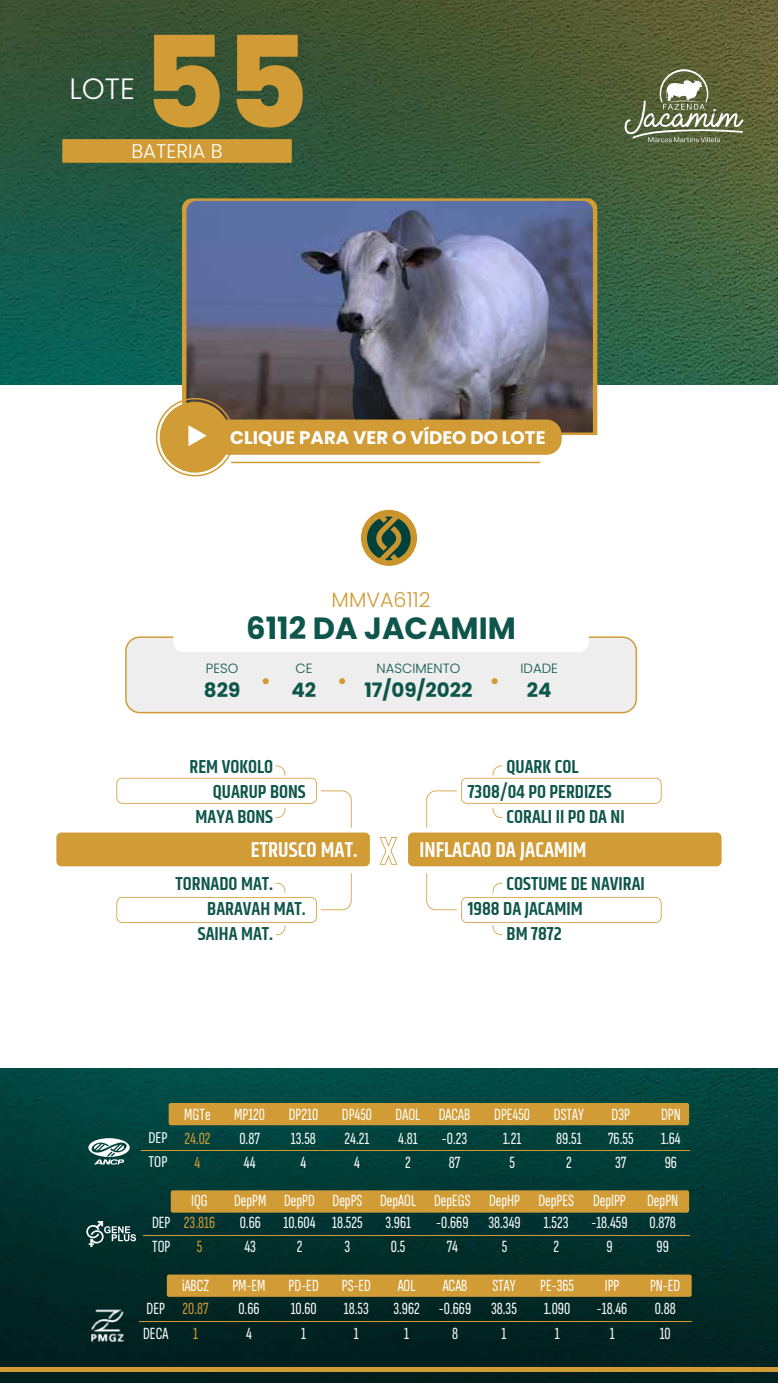
<style>
.page{position:relative;width:778px;height:1383px;background:#fff}
.page>*{position:absolute;margin:0;border:0;box-sizing:border-box;transform-origin:0 0}
.t1{font:800 126.75px "Poppins";color:#d19b35}
.t2{font:700 30.75px "Poppins";color:#0e564b}
.t3{font:300 29.25px "Poppins";color:#fff}
.t4{font:600 21.6px "Khand";color:#fff}
.t5{font:300 20.7px "Poppins";color:#d19b35}
.t6{font:700 19.8px "Poppins";color:#0e564b}
.t7{font:300 19.8px "Poppins";color:#fff}
.t8{font:600 18.9px "Khand";color:#0e564b}
.t9{font:700 18.3px "Poppins";color:#fff}
.t10{font:extra-condensed 17.1px/23.1px "Sofia Sans";color:#fff}
.t11{font:extra-condensed 17.1px "Sofia Sans";color:#d19b35}
.t12{font:extra-condensed 16.5px "Sofia Sans";color:#fff;scale:1.08 1}
.t13{font:300 13.35px "Poppins";color:#0e564b}
</style>
<div class="page">
<img style="left:0;top:1068px;width:778px;height:314px">
<img style="left:1px;top:0;width:777px;height:384px">
<svg style="left:624px;top:69px;width:119px;height:73px;background:#767e5b"></svg>
<div style="left:169px;top:1102px;width:520px;height:23px;background:#d19b35;border-radius:2px"></div>
<hr style="left:141px;top:1150px;width:548px;height:1px;background:#d19b35">
<svg style="left:88px;top:1138px;width:42px;height:26px"></svg>
<img style="left:90px;top:1307px;width:34px;height:34px">
<div style="left:167px;top:1274px;width:524px;height:22px;background:#d19b35;border-radius:2px"></div>
<hr style="left:139px;top:1321px;width:552px;height:1px;background:#d19b35">
<svg style="left:86px;top:1221px;width:50px;height:25px"></svg>
<div style="left:171px;top:1190px;width:518px;height:22px;background:#d19b35;border-radius:2px"></div>
<hr style="left:143px;top:1234px;width:546px;height:1px;background:#d19b35">
<div style="left:0;top:1367px;width:778px;height:5px;background:#d19b35"></div>
<div style="left:56px;top:832px;width:314px;height:34px;background:#d19b35;border-radius:5px"></div>
<svg style="left:116px;top:765px;width:235px;height:62px"></svg>
<svg style="left:116px;top:873px;width:235px;height:62px"></svg>
<div style="left:408px;top:832px;width:313px;height:34px;background:#d19b35;border-radius:5px"></div>
<svg style="left:426px;top:765px;width:235px;height:62px"></svg>
<svg style="left:426px;top:873px;width:235px;height:62px"></svg>
<svg style="left:379px;top:837px;width:18px;height:27px"></svg>
<div style="left:126px;top:637px;width:510px;height:75px;background:#eee;border-radius:14px"></div>
<div style="left:125px;top:636px;width:512px;height:77px;border:2px solid #d19b35;border-radius:14px"></div>
<div style="left:173px;top:636px;width:416px;height:16px;background:#fff"></div>
<svg style="left:263px;top:678px;width:6px;height:6px"></svg>
<svg style="left:339px;top:678px;width:6px;height:6px"></svg>
<svg style="left:491px;top:678px;width:6px;height:6px"></svg>
<svg style="left:182px;top:198px;width:415px;height:237px;background:#c49536"></svg>
<img style="left:186px;top:201px;width:407px;height:231px">
<svg style="left:155px;top:397px;width:406px;height:80px"></svg>
<div style="left:62px;top:139px;width:230px;height:24px;background:#d19b35"></div>
<div style="left:361px;top:510px;width:56px;height:56px;background:#ca952c;border-radius:50%"></div>
<svg style="left:367px;top:516px;width:43px;height:44px"></svg>
<h3 class="t3" style="left:69px;top:72px;width:67px">LOTE</h3>
<h1 class="t1" style="left:142px;top:10px;width:168px">55</h1>
<p class="t7" style="left:131px;top:139px;width:93px">BATERIA B</p>
<p class="t9" style="left:230px;top:426px;width:317px">CLIQUE PARA VER O VÍDEO DO LOTE</p>
<p class="t5" style="left:331px;top:588px;width:100px">MMVA6112</p>
<h2 class="t2" style="left:246px;top:610px;width:271px">6112 DA JACAMIM</h2>
<p class="t13" style="left:206px;top:661px;width:34px">PESO</p>
<p class="t13" style="left:295px;top:661px;width:19px">CE</p>
<p class="t13" style="left:376px;top:661px;width:85px">NASCIMENTO</p>
<p class="t13" style="left:520px;top:661px;width:39px">IDADE</p>
<p class="t6" style="left:204px;top:678px;width:38px">829</p>
<p class="t6" style="left:291px;top:678px;width:26px">42</p>
<p class="t6" style="left:364px;top:678px;width:110px">17/09/2022</p>
<p class="t6" style="left:527px;top:678px;width:26px">24</p>
<p class="t8" style="left:190px;top:753px;width:85px">REM VOKOLO</p>
<p class="t8" style="left:196px;top:804px;width:79px">MAYA BONS</p>
<p class="t8" style="left:213px;top:778px;width:94px">QUARUP BONS</p>
<p class="t8" style="left:506px;top:753px;width:73px">QUARK COL</p>
<p class="t8" style="left:506px;top:804px;width:120px">CORALI II PO DA NI</p>
<p class="t8" style="left:468px;top:778px;width:145px">7308/04 PO PERDIZES</p>
<p class="t4" style="left:251px;top:835px;width:108px">ETRUSCO MAT.</p>
<p class="t4" style="left:419px;top:835px;width:168px">INFLACAO DA JACAMIM</p>
<p class="t8" style="left:176px;top:871px;width:99px">TORNADO MAT.</p>
<p class="t8" style="left:198px;top:921px;width:77px">SAIHA MAT.</p>
<p class="t8" style="left:207px;top:896px;width:100px">BARAVAH MAT.</p>
<p class="t8" style="left:506px;top:871px;width:140px">COSTUME DE NAVIRAI</p>
<p class="t8" style="left:506px;top:921px;width:57px">BM 7872</p>
<p class="t8" style="left:468px;top:896px;width:116px">1988 DA JACAMIM</p>
<p class="t12" style="left:148px;top:1128px;width:19px">DEP</p>
<p class="t12" style="left:148px;top:1153px;width:19px">TOP</p>
<p class="t10" style="left:184px;top:1103px;width:28px">MGTe</p>
<p class="t11" style="left:184px;top:1129px;width:28px">24.02</p>
<p class="t11" style="left:194px;top:1153px;width:7px">4</p>
<p class="t10" style="left:234px;top:1103px;width:32px">MP120</p>
<p class="t10" style="left:244px;top:1150px;width:13px">44</p>
<p class="t10" style="left:300px;top:1150px;width:7px">4</p>
<p class="t10" style="left:289px;top:1103px;width:31px">DP210</p>
<p class="t10" style="left:239px;top:1126px;width:22px">0.87</p>
<p class="t10" style="left:291px;top:1126px;width:26px">13.58</p>
<p class="t10" style="left:342px;top:1103px;width:32px">DP450</p>
<p class="t10" style="left:395px;top:1103px;width:26px">DAOL</p>
<p class="t10" style="left:439px;top:1103px;width:33px">DACAB</p>
<p class="t10" style="left:494px;top:1103px;width:37px">DPE450</p>
<p class="t10" style="left:344px;top:1126px;width:26px">24.21</p>
<p class="t10" style="left:398px;top:1126px;width:21px">4.81</p>
<p class="t10" style="left:442px;top:1126px;width:27px">-0.23</p>
<p class="t10" style="left:503px;top:1126px;width:20px">1.21</p>
<p class="t10" style="left:354px;top:1150px;width:7px">4</p>
<p class="t10" style="left:405px;top:1150px;width:7px">2</p>
<p class="t10" style="left:449px;top:1150px;width:13px">87</p>
<p class="t10" style="left:509px;top:1150px;width:7px">5</p>
<p class="t10" style="left:554px;top:1103px;width:31px">DSTAY</p>
<p class="t10" style="left:611px;top:1103px;width:20px">D3P</p>
<p class="t10" style="left:556px;top:1126px;width:27px">89.51</p>
<p class="t10" style="left:608px;top:1126px;width:27px">76.55</p>
<p class="t10" style="left:566px;top:1150px;width:7px">2</p>
<p class="t10" style="left:615px;top:1150px;width:13px">37</p>
<p class="t10" style="left:661px;top:1103px;width:21px">DPN</p>
<p class="t10" style="left:661px;top:1126px;width:21px">1.64</p>
<p class="t10" style="left:664px;top:1150px;width:14px">96</p>
<p class="t10" style="left:152px;top:1210px;width:20px">DEP</p>
<p class="t10" style="left:152px;top:1234px;width:20px">TOP</p>
<p class="t10" style="left:191px;top:1189px;width:18px">IQG</p>
<p class="t11" style="left:184px;top:1213px;width:33px">23.816</p>
<p class="t11" style="left:197px;top:1237px;width:7px">5</p>
<p class="t10" style="left:234px;top:1189px;width:34px">DepPM</p>
<p class="t10" style="left:244px;top:1234px;width:13px">43</p>
<p class="t10" style="left:297px;top:1234px;width:7px">2</p>
<p class="t10" style="left:284px;top:1189px;width:32px">DepPD</p>
<p class="t10" style="left:240px;top:1211px;width:23px">0.66</p>
<p class="t10" style="left:283px;top:1211px;width:33px">10.604</p>
<p class="t10" style="left:332px;top:1189px;width:31px">DepPS</p>
<p class="t10" style="left:332px;top:1211px;width:32px">18.525</p>
<p class="t10" style="left:344px;top:1234px;width:7px">3</p>
<p class="t10" style="left:380px;top:1189px;width:38px">DepAOL</p>
<p class="t10" style="left:385px;top:1211px;width:27px">3.961</p>
<p class="t10" style="left:391px;top:1234px;width:16px">0.5</p>
<p class="t10" style="left:434px;top:1189px;width:38px">DepEGS</p>
<p class="t10" style="left:489px;top:1189px;width:33px">DepHP</p>
<p class="t10" style="left:436px;top:1211px;width:34px">-0.669</p>
<p class="t10" style="left:488px;top:1211px;width:34px">38.349</p>
<p class="t10" style="left:446px;top:1234px;width:13px">74</p>
<p class="t10" style="left:502px;top:1234px;width:7px">5</p>
<p class="t10" style="left:538px;top:1189px;width:37px">DepPES</p>
<p class="t10" style="left:593px;top:1189px;width:34px">DepIPP</p>
<p class="t10" style="left:544px;top:1211px;width:26px">1.523</p>
<p class="t10" style="left:591px;top:1211px;width:38px">-18.459</p>
<p class="t10" style="left:553px;top:1234px;width:7px">2</p>
<p class="t10" style="left:606px;top:1234px;width:8px">9</p>
<p class="t10" style="left:647px;top:1189px;width:33px">DepPN</p>
<p class="t10" style="left:649px;top:1211px;width:28px">0.878</p>
<p class="t10" style="left:656px;top:1234px;width:14px">99</p>
<p class="t10" style="left:146px;top:1296px;width:20px">DEP</p>
<p class="t10" style="left:182px;top:1274px;width:29px">iABCZ</p>
<p class="t11" style="left:182px;top:1299px;width:28px">20.87</p>
<p class="t10" style="left:232px;top:1274px;width:35px">PM-EM</p>
<p class="t10" style="left:238px;top:1297px;width:23px">0.66</p>
<p class="t10" style="left:289px;top:1274px;width:32px">PD-ED<br>10.60</p>
<p class="t10" style="left:342px;top:1274px;width:31px">PS-ED</p>
<p class="t10" style="left:344px;top:1297px;width:26px">18.53</p>
<p class="t10" style="left:397px;top:1274px;width:19px">AOL</p>
<p class="t10" style="left:393px;top:1297px;width:28px">3.962</p>
<p class="t10" style="left:442px;top:1274px;width:26px">ACAB</p>
<p class="t10" style="left:439px;top:1297px;width:34px">-0.669</p>
<p class="t10" style="left:492px;top:1274px;width:25px">STAY</p>
<p class="t10" style="left:491px;top:1297px;width:27px">38.35</p>
<p class="t10" style="left:540px;top:1274px;width:35px">PE-365</p>
<p class="t10" style="left:544px;top:1297px;width:28px">1.090</p>
<p class="t10" style="left:605px;top:1274px;width:16px">IPP</p>
<p class="t10" style="left:597px;top:1297px;width:32px">-18.46</p>
<p class="t10" style="left:650px;top:1274px;width:32px">PN-ED</p>
<p class="t10" style="left:654px;top:1297px;width:22px">0.88</p>
<p class="t10" style="left:143px;top:1321px;width:27px">DECA</p>
<p class="t11" style="left:193px;top:1324px;width:6px">1</p>
<p class="t10" style="left:246px;top:1322px;width:7px">4</p>
<p class="t10" style="left:354px;top:1322px;width:6px">1</p>
<p class="t10" style="left:301px;top:1322px;width:6px">1</p>
<p class="t10" style="left:404px;top:1322px;width:6px">1</p>
<p class="t10" style="left:452px;top:1322px;width:8px">8</p>
<p class="t10" style="left:501px;top:1322px;width:6px">1</p>
<p class="t10" style="left:554px;top:1322px;width:6px">1</p>
<p class="t10" style="left:609px;top:1322px;width:6px">1</p>
<p class="t10" style="left:659px;top:1322px;width:13px">10</p>
</div>
